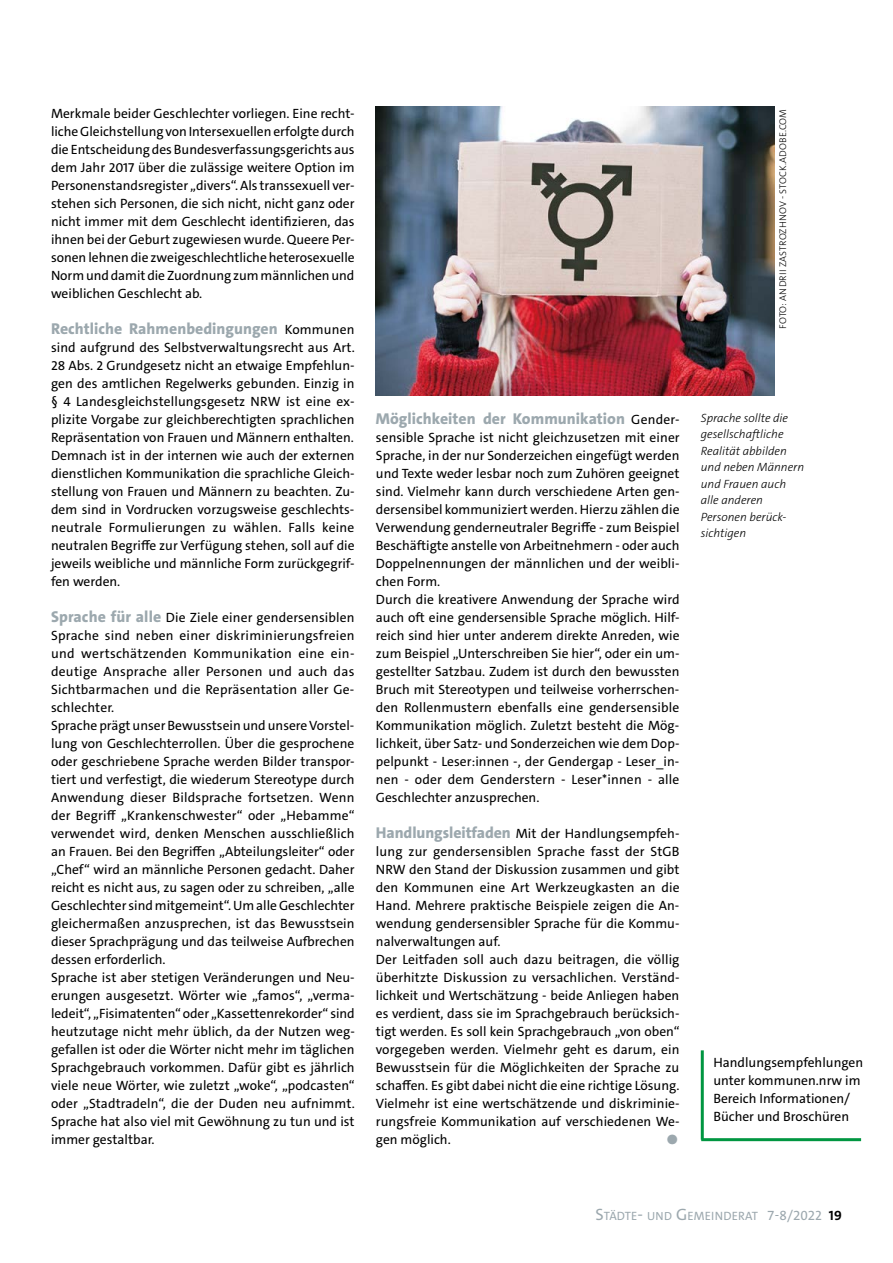
<style>
.page{position:relative;width:893px;height:1263px;background:#fff}
.page>*{position:absolute;margin:0;border:0;box-sizing:border-box;transform-origin:0 0}
.t1{font:800 15.75px "The Sans C5";letter-spacing:.005em;color:#9ca8ae}
.t2{font:13.5px/18px "The Sans C5";color:#000}
.t3{font:13.5px "The Sans C5";color:#9ca8ae}
.t4{font:12.15px "The Sans C5";letter-spacing:.015em;color:#9ca8ae}
.t5{font:italic 300 12px/16.5px "The Sans C5";color:#000}
.t6{font:300 9.75px "The Sans C5";letter-spacing:.02em;color:#000}
.s1{font-weight:400;font-size:13.5px;color:#000}
.s2{font-weight:800;font-size:15.75px;color:#9ca8ae}
.s3{font-size:16.5px}
.s4{font-size:16.8px}
.s5{font-size:11.7px}
.s6{font-size:13.5px}
.s7{font-weight:700;font-size:13.5px;color:#000}
</style>
<div class="page">
<hr style="left:701px;top:1050px;width:3px;height:90px;background:#009641">
<hr style="left:701px;top:1138px;width:160px;height:3px;background:#009641">
<img style="left:376px;top:106px;width:398px;height:289px">
<p class="t2" style="left:51px;top:104px;width:305px;text-align:justify">Merkmale beider Geschlechter vorliegen. Eine recht&shy;liche Gleichstellung von Intersexuellen erfolgte durch die Entscheidung des Bundesverfassungsgerichts aus dem Jahr 2017 über die zulässige weitere Option im Personenstandsregister „divers“. Als transsexuell ver&shy;stehen sich Personen, die sich nicht, nicht ganz oder nicht immer mit dem Geschlecht identifizieren, das ihnen bei der Geburt zugewiesen wurde. Queere Per&shy;sonen lehnen die zweigeschlechtliche heterosexuelle Norm und damit die Zuordnung zum männlichen und weiblichen Geschlecht ab.</p>
<p class="t1" style="left:51px;top:318px;width:305px">Rechtliche Rahmenbedingungen <span class="s1">Kommunen</span></p>
<p class="t2" style="left:51px;top:338px;width:305px;text-align:justify">sind aufgrund des Selbstverwaltungsrecht aus Art.<br>28 Abs. 2 Grundgesetz nicht an etwaige Empfehlun&shy;gen des amtlichen Regelwerks gebunden. Einzig in § 4 Landesgleichstellungsgesetz NRW ist eine ex&shy;plizite Vorgabe zur gleichberechtigten sprachlichen Repräsentation von Frauen und Männern enthalten.<br>Demnach ist in der internen wie auch der externen dienstlichen Kommunikation die sprachliche Gleich&shy;stellung von Frauen und Männern zu beachten. Zu&shy;dem sind in Vordrucken vorzugsweise geschlechts&shy;neutrale Formulierungen zu wählen. Falls keine neutralen Begriffe zur Verfügung stehen, soll auf die jeweils weibliche und männliche Form zurückgegrif&shy;fen werden.</p>
<p class="t2" style="left:51px;top:608px;width:305px"><span class="s2">Sprache für alle</span> Die Ziele einer gendersensiblen Sprache sind neben einer diskriminierungsfreien und wertschätzenden Kommunikation eine ein&shy;deutige Ansprache aller Personen und auch das Sichtbarmachen und die Repräsentation aller Ge&shy;schlechter.<br>Sprache prägt unser Bewusstsein und unsere Vorstel&shy;lung von Geschlechterrollen. Über die gesprochene oder geschriebene Sprache werden Bilder transpor&shy;tiert und verfestigt, die wiederum Stereotype durch Anwendung dieser Bildsprache fortsetzen. Wenn der Begriff „Krankenschwester“ oder „Hebamme“ verwendet wird, denken Menschen ausschließlich an Frauen. Bei den Begriffen „Abteilungsleiter“ oder „Chef“ wird an männliche Personen gedacht. Daher reicht es nicht aus, zu sagen oder zu schreiben, „alle Geschlechter sind mitgemeint“. Um alle Geschlechter gleichermaßen anzusprechen, ist das Bewusstsein dieser Sprachprägung und das teilweise Aufbrechen dessen erforderlich.<br>Sprache ist aber stetigen Veränderungen und Neu&shy;erungen ausgesetzt. Wörter wie „famos“, „verma&shy;ledeit“, „Fisimatenten“ oder „Kassettenrekorder“ sind heutzutage nicht mehr üblich, da der Nutzen weg&shy;gefallen ist oder die Wörter nicht mehr im täglichen Sprachgebrauch vorkommen. Dafür gibt es jährlich viele neue Wörter, wie zuletzt „woke“, „podcasten“ oder „Stadtradeln“, die der Duden neu aufnimmt.<br>Sprache hat also viel mit Gewöhnung zu tun und ist immer gestaltbar.</p>
<p class="t6" style="left:776px;top:329px;width:221px;rotate:-90deg">FOTO: ANDRII ZASTROZHNOV - STOCK.ADOBE.COM</p>
<p class="t1" style="left:376px;top:408px;width:305px">Möglichkeiten der Kommunikation <span class="s1">Gender-</span></p>
<p class="t2" style="left:376px;top:428px;width:305px">sensible Sprache ist nicht gleichzusetzen mit einer Sprache, in der nur Sonderzeichen eingefügt werden und Texte weder lesbar noch zum Zuhören geeignet sind. Vielmehr kann durch verschiedene Arten gen&shy;dersensibel kommuniziert werden. Hierzu zählen die Verwendung genderneutraler Begriffe - zum Beispiel Beschäftigte anstelle von Arbeitnehmern - oder auch Doppelnennungen der männlichen und der weibli&shy;chen Form.<br>Durch die kreativere Anwendung der Sprache wird auch oft eine gendersensible Sprache möglich. Hilf&shy;reich sind hier unter anderem direkte Anreden, wie zum Beispiel „Unterschreiben Sie hier“, oder ein um&shy;gestellter Satzbau. Zudem ist durch den bewussten Bruch mit Stereotypen und teilweise vorherrschen&shy;den Rollenmustern ebenfalls eine gendersensible Kommunikation möglich. Zuletzt besteht die Mög&shy;lichkeit, über Satz- und Sonderzeichen wie dem Dop&shy;pelpunkt - Leser:innen -, der Gendergap - Leser_in&shy;nen - oder dem Genderstern - Leser*innen - alle Geschlechter anzusprechen.</p>
<p class="t2" style="left:376px;top:824px;width:305px"><span class="s2">Handlungsleitfaden</span> Mit der Handlungsempfeh&shy;lung zur gendersensiblen Sprache fasst der StGB NRW den Stand der Diskussion zusammen und gibt den Kommunen eine Art Werkzeugkasten an die Hand. Mehrere praktische Beispiele zeigen die An&shy;wendung gendersensibler Sprache für die Kommu&shy;nalverwaltungen auf.<br>Der Leitfaden soll auch dazu beitragen, die völlig überhitzte Diskussion zu versachlichen. Verständ&shy;lichkeit und Wertschätzung - beide Anliegen haben es verdient, dass sie im Sprachgebrauch berücksich&shy;tigt werden. Es soll kein Sprachgebrauch „von oben“ vorgegeben werden. Vielmehr geht es darum, ein Bewusstsein für die Möglichkeiten der Sprache zu schaffen. Es gibt dabei nicht die eine richtige Lösung.<br>Vielmehr ist eine wertschätzende und diskriminie&shy;rungsfreie Kommunikation auf verschiedenen We&shy;gen möglich.</p>
<p class="t3" style="left:666px;top:1130px;width:13px">◼</p>
<p class="t5" style="left:701px;top:409px;width:105px">Sprache sollte die gesellschaftliche<br>Realität abbilden und neben Männern und Frauen auch alle anderen<br>Personen berück&shy;sichtigen</p>
<p class="t2" style="left:713px;top:1053px;width:151px">Handlungsempfehlungen unter kommunen.nrw im<br>Bereich Informationen/<br>Bücher und Broschüren</p>
<p class="t4" style="left:595px;top:1208px;width:248px"><span class="s3">S</span>TÄDTE<span class="s4">-</span> <span class="s5">UND</span> <span class="s3">G</span>EMEINDERAT <span class="s6">7-8/2022</span> <span class="s7">19</span></p>
</div>
